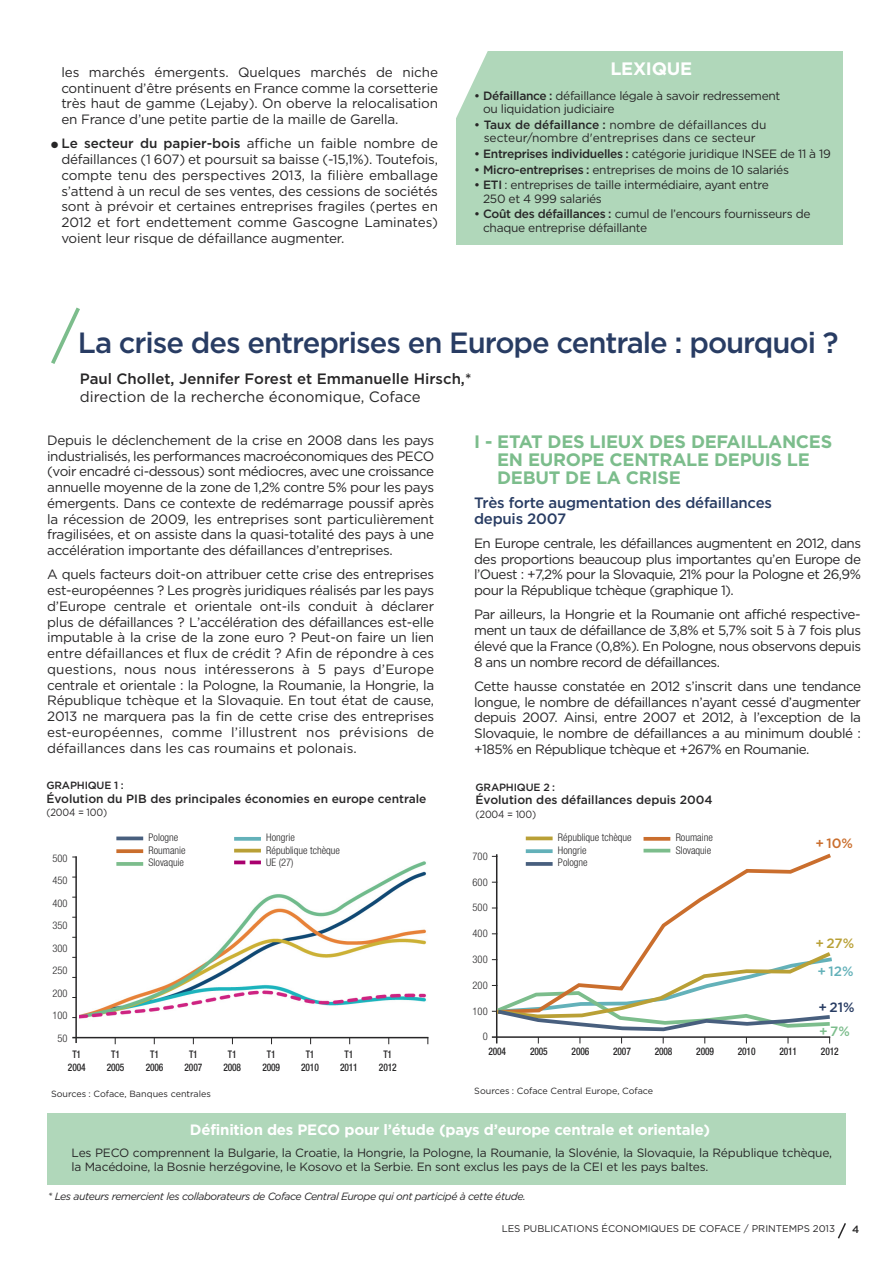
<style>
.page{position:relative;width:893px;height:1263px;background:#fff}
.page>*{position:absolute;margin:0;border:0;box-sizing:border-box;transform-origin:0 0}
.t1{font:500 29.25px "Gotham";letter-spacing:-.035em;color:#283c63}
.t2{font:700 18px/18px "Gotham";letter-spacing:-.015em;color:#7cbd8c}
.t3{font:700 18px "Gotham";letter-spacing:-.015em;color:#fff}
.t4{font:700 15px "Gotham";letter-spacing:-.015em;color:#fff}
.t5{font:500 15px "Gotham";color:#272627}
.t6{font:500 15px/15.8px "Gotham";letter-spacing:-.015em;color:#283c63}
.t7{font:15px "Gotham";color:#272627}
.t8{font:13.5px/15.8px "Gotham";letter-spacing:-.025em;color:#272627;text-align:justify}
.t9{font:500 13.5px "Gotham";color:#ca6e2d}
.t10{font:500 13.5px "Gotham";color:#b9a036}
.t11{font:500 13.5px "Gotham";color:#63b1b9}
.t12{font:500 13.5px "Gotham";color:#283c63}
.t13{font:500 13.5px "Gotham";color:#7cbd8c}
.t14{font:12px/13.5px "Gotham";letter-spacing:-.025em;color:#272627}
.t15{font:500 12px "Gotham";color:#272627}
.t16{font:12px/13.5px "Gotham";color:#272627;text-align:center}
.t17{font:300 condensed 10.5px/22.5px "Helvetica Neue LT Std";color:#272627}
.t18{font:500 condensed 10.5px/12.6px "Helvetica Neue";letter-spacing:-.015em;color:#272627;text-align:center;scale:.9 1}
.t19{font:italic 10.5px "Gotham";letter-spacing:-.04em;color:#272627}
.t20{font:500 10.5px "Gotham";letter-spacing:-.015em;color:#272627}
.t21{font:10.5px "Gotham";letter-spacing:-.015em;color:#272627;scale:.9 1}
.t22{font:9.75px "Gotham";color:#272627}
.t23{font:9px "Gotham";color:#272627}
.s1{font-weight:500}
</style>
<div class="page">
<img style="left:79px;top:861px;width:347px;height:158px">
<div style="left:456px;top:51px;width:387px;height:193px;background:#b0d7ba"></div>
<svg style="left:456px;top:51px;width:32px;height:67px"></svg>
<svg style="left:51px;top:307px;width:29px;height:57px"></svg>
<div style="left:47px;top:1113px;width:798px;height:71px;background:#b0d7ba"></div>
<hr style="left:72px;top:1037px;width:356px;height:1px;background:#272627">
<hr style="left:75px;top:856px;width:2px;height:187px;background:#272627">
<svg style="left:526px;top:836px;width:27px;height:4px"></svg>
<hr style="left:526px;top:849px;width:27px;height:4px;background:#92c8ce">
<svg style="left:643px;top:837px;width:27px;height:4px"></svg>
<hr style="left:643px;top:849px;width:27px;height:3px;background:#7cbd8c">
<svg style="left:493px;top:850px;width:338px;height:99px"></svg>
<svg style="left:492px;top:949px;width:340px;height:94px"></svg>
<svg style="left:837px;top:1223px;width:9px;height:16px"></svg>
<div style="left:108px;top:837px;width:245px;height:44px;background:#fff"></div>
<svg style="left:116px;top:836px;width:27px;height:4px"></svg>
<svg style="left:116px;top:849px;width:27px;height:4px"></svg>
<svg style="left:116px;top:862px;width:27px;height:4px"></svg>
<svg style="left:234px;top:837px;width:27px;height:4px"></svg>
<hr style="left:234px;top:849px;width:27px;height:3px;background:#b9a036">
<svg style="left:234px;top:860px;width:11px;height:4px"></svg>
<svg style="left:250px;top:860px;width:11px;height:4px"></svg>
<p class="t8" style="left:61px;top:64px;width:378px">les marchés émergents. Quelques marchés de niche continuent d’être présents en France comme la corsetterie très haut de gamme (Lejaby). On oberve la relocalisation en France d’une petite partie de la maille de Garella.</p>
<p class="t8" style="left:61px;top:136px;width:378px;text-indent:-10px">● <span class="s1">Le secteur du papier-bois</span> affiche un faible nombre de défaillances (1 607) et poursuit sa baisse (-15,1%). Toutefois, compte tenu des perspectives 2013, la filière emballage s’attend à un recul de ses ventes, des cessions de sociétés sont à prévoir et certaines entreprises fragiles (pertes en 2012 et fort endettement comme Gascogne Laminates) voient leur risque de défaillance augmenter.</p>
<h2 class="t3" style="left:610px;top:58px;width:83px">LEXIQUE</h2>
<p class="t14" style="left:483px;top:89px;width:299px;text-indent:-9px"><span class="s1">• Défaillance :</span> défaillance légale à savoir redressement ou liquidation judiciaire</p>
<p class="t16" style="left:474px;top:118px;width:294px"><span class="s1">• Taux de défaillance :</span> nombre de défaillances du secteur/nombre d'entreprises dans ce secteur</p>
<p class="t14" style="left:474px;top:147px;width:358px"><span class="s1">• Entreprises individuelles :</span> catégorie juridique INSEE de 11 à 19</p>
<p class="t14" style="left:474px;top:163px;width:316px"><span class="s1">• Micro-entreprises :</span> entreprises de moins de 10 salariés</p>
<p class="t14" style="left:483px;top:178px;width:287px;text-indent:-9px"><span class="s1">• ETI</span> : entreprises de taille intermédiaire, ayant entre<br>250 et 4 999 salariés</p>
<p class="t14" style="left:483px;top:207px;width:329px;text-indent:-9px"><span class="s1">• Coût des défaillances :</span> cumul de l’encours fournisseurs de chaque entreprise défaillante</p>
<h1 class="t1" style="left:78px;top:325px;width:762px">La crise des entreprises en Europe centrale : pourquoi ?</h1>
<p class="t5" style="left:80px;top:370px;width:393px">Paul Chollet, Jennifer Forest et Emmanuelle Hirsch,*</p>
<p class="t7" style="left:80px;top:388px;width:342px">direction de la recherche économique, Coface</p>
<p class="t8" style="left:47px;top:432px;width:388px">Depuis le déclenchement de la crise en 2008 dans les pays industrialisés, les performances macroéconomiques des PECO (voir encadré ci-dessous) sont médiocres, avec une croissance annuelle moyenne de la zone de 1,2% contre 5% pour les pays émergents. Dans ce contexte de redémarrage poussif après la récession de 2009, les entreprises sont particulièrement fragilisées, et on assiste dans la quasi-totalité des pays à une accélération importante des défaillances d’entreprises.</p>
<p class="t8" style="left:47px;top:567px;width:388px">A quels facteurs doit-on attribuer cette crise des entreprises est-européennes ? Les progrès juridiques réalisés par les pays d’Europe centrale et orientale ont-ils conduit à déclarer plus de défaillances ? L’accélération des défaillances est-elle imputable à la crise de la zone euro ? Peut-on faire un lien entre défaillances et flux de crédit ? Afin de répondre à ces questions, nous nous intéresserons à 5 pays d’Europe centrale et orientale : la Pologne, la Roumanie, la Hongrie, la République tchèque et la Slovaquie. En tout état de cause, 2013 ne marquera pas la fin de cette crise des entreprises est-européennes, comme l’illustrent nos prévisions de défaillances dans les cas roumains et polonais.</p>
<p class="t20" style="left:46px;top:779px;width:79px">GRAPHIQUE 1 :</p>
<p class="t15" style="left:46px;top:792px;width:381px">Évolution du PIB des principales économies en europe centrale</p>
<p class="t21" style="left:46px;top:806px;width:69px">(2004 = 100)</p>
<h2 class="t2" style="left:497px;top:432px;width:337px;text-indent:-23px">I - ETAT DES LIEUX DES DEFAILLANCES<br>EN EUROPE CENTRALE DEPUIS LE<br>DEBUT DE LA CRISE</h2>
<p class="t6" style="left:474px;top:495px;width:299px">Très forte augmentation des défaillances depuis 2007</p>
<p class="t8" style="left:474px;top:535px;width:388px">En Europe centrale, les défaillances augmentent en 2012, dans des proportions beaucoup plus importantes qu’en Europe de l’Ouest : +7,2% pour la Slovaquie, 21% pour la Pologne et 26,9% pour la République tchèque (graphique 1).</p>
<p class="t8" style="left:474px;top:607px;width:388px">Par ailleurs, la Hongrie et la Roumanie ont affiché respective&shy;ment un taux de défaillance de 3,8% et 5,7% soit 5 à 7 fois plus élevé que la France (0,8%). En Pologne, nous observons depuis 8 ans un nombre record de défaillances.</p>
<p class="t8" style="left:474px;top:678px;width:388px">Cette hausse constatée en 2012 s’inscrit dans une tendance longue, le nombre de défaillances n’ayant cessé d’augmenter depuis 2007. Ainsi, entre 2007 et 2012, à l’exception de la Slovaquie, le nombre de défaillances a au minimum doublé : +185% en République tchèque et +267% en Roumanie.</p>
<p class="t20" style="left:475px;top:781px;width:81px">GRAPHIQUE 2 :</p>
<p class="t15" style="left:476px;top:793px;width:239px">Évolution des défaillances depuis 2004</p>
<p class="t21" style="left:476px;top:808px;width:69px">(2004 = 100)</p>
<p class="t17" style="left:149px;top:832px;width:39px;line-height:12.6px">pologne<br>Roumanie<br>Slovaquie</p>
<p class="t17" style="left:266px;top:832px;width:75px;line-height:12.6px">Hongrie<br>République tchèque<br>UE (27)</p>
<p class="t17" style="left:53px;top:848px;width:17px;text-align:center">500<br>450<br>400<br>350<br>300<br>250<br>200<br>100<br>50</p>
<p class="t17" style="left:473px;top:846px;width:17px">700</p>
<p class="t17" style="left:473px;top:871px;width:17px">600</p>
<p class="t17" style="left:473px;top:897px;width:17px">500</p>
<p class="t17" style="left:473px;top:923px;width:17px">400</p>
<p class="t17" style="left:473px;top:949px;width:17px">300</p>
<p class="t17" style="left:473px;top:975px;width:17px">200</p>
<p class="t17" style="left:473px;top:1000px;width:17px">100</p>
<p class="t17" style="left:483px;top:1026px;width:7px">0</p>
<p class="t17" style="left:558px;top:832px;width:75px;line-height:12.6px">République tchèque<br>Hongrie<br>pologne</p>
<p class="t17" style="left:676px;top:832px;width:39px;line-height:12.6px">Roumaine<br>Slovaquie</p>
<p class="t9" style="left:815px;top:835px;width:39px">+ 10%</p>
<p class="t10" style="left:815px;top:935px;width:40px">+ 27%</p>
<p class="t11" style="left:817px;top:963px;width:38px">+ 12%</p>
<p class="t12" style="left:818px;top:999px;width:38px">+ 21%</p>
<p class="t13" style="left:819px;top:1023px;width:32px">+7%</p>
<p class="t18" style="left:68px;top:1049px;width:21px">T1<br>2004</p>
<p class="t18" style="left:107px;top:1049px;width:21px">T1<br>2005</p>
<p class="t18" style="left:146px;top:1049px;width:21px">T1<br>2006</p>
<p class="t18" style="left:185px;top:1049px;width:21px">T1<br>2007</p>
<p class="t18" style="left:223px;top:1049px;width:21px">T1<br>2008</p>
<p class="t18" style="left:262px;top:1049px;width:21px">T1<br>2009</p>
<p class="t18" style="left:301px;top:1049px;width:21px">T1<br>2010</p>
<p class="t18" style="left:340px;top:1049px;width:21px">T1<br>2011</p>
<p class="t18" style="left:379px;top:1049px;width:21px">T1<br>2012</p>
<p class="t23" style="left:51px;top:1088px;width:161px">Sources : Coface, Banques centrales</p>
<p class="t18" style="left:488px;top:1046px;width:21px">2004</p>
<p class="t18" style="left:530px;top:1046px;width:21px">2005</p>
<p class="t18" style="left:572px;top:1046px;width:21px">2006</p>
<p class="t18" style="left:613px;top:1046px;width:21px">2007</p>
<p class="t18" style="left:655px;top:1046px;width:21px">2008</p>
<p class="t18" style="left:696px;top:1046px;width:21px">2009</p>
<p class="t18" style="left:738px;top:1046px;width:21px">2010</p>
<p class="t18" style="left:779px;top:1046px;width:21px">2011</p>
<p class="t18" style="left:821px;top:1046px;width:21px">2012</p>
<p class="t23" style="left:474px;top:1085px;width:180px">Sources : Coface Central Europe, Coface</p>
<p class="t4" style="left:190px;top:1121px;width:522px">Définition des PECO pour l’étude (pays d’europe centrale et orientale)</p>
<p class="t14" style="left:72px;top:1146px;width:762px">Les PECO comprennent la Bulgarie, la Croatie, la Hongrie, la Pologne, la Roumanie, la Slovénie, la Slovaquie, la République tchèque, la Macédoine, la Bosnie herzégovine, le Kosovo et la Serbie. En sont exclus les pays de la CEI et les pays baltes.</p>
<p class="t19" style="left:48px;top:1190px;width:479px">* Les auteurs remercient les collaborateurs de Coface Central Europe qui ont participé à cette étude.</p>
<p class="t22" style="left:502px;top:1223px;width:335px">LES PUBLICATIONS ÉCONOMIQUES DE COFACE / PRINTEMPS 2013</p>
<p class="t20" style="left:852px;top:1223px;width:9px">4</p>
</div>
